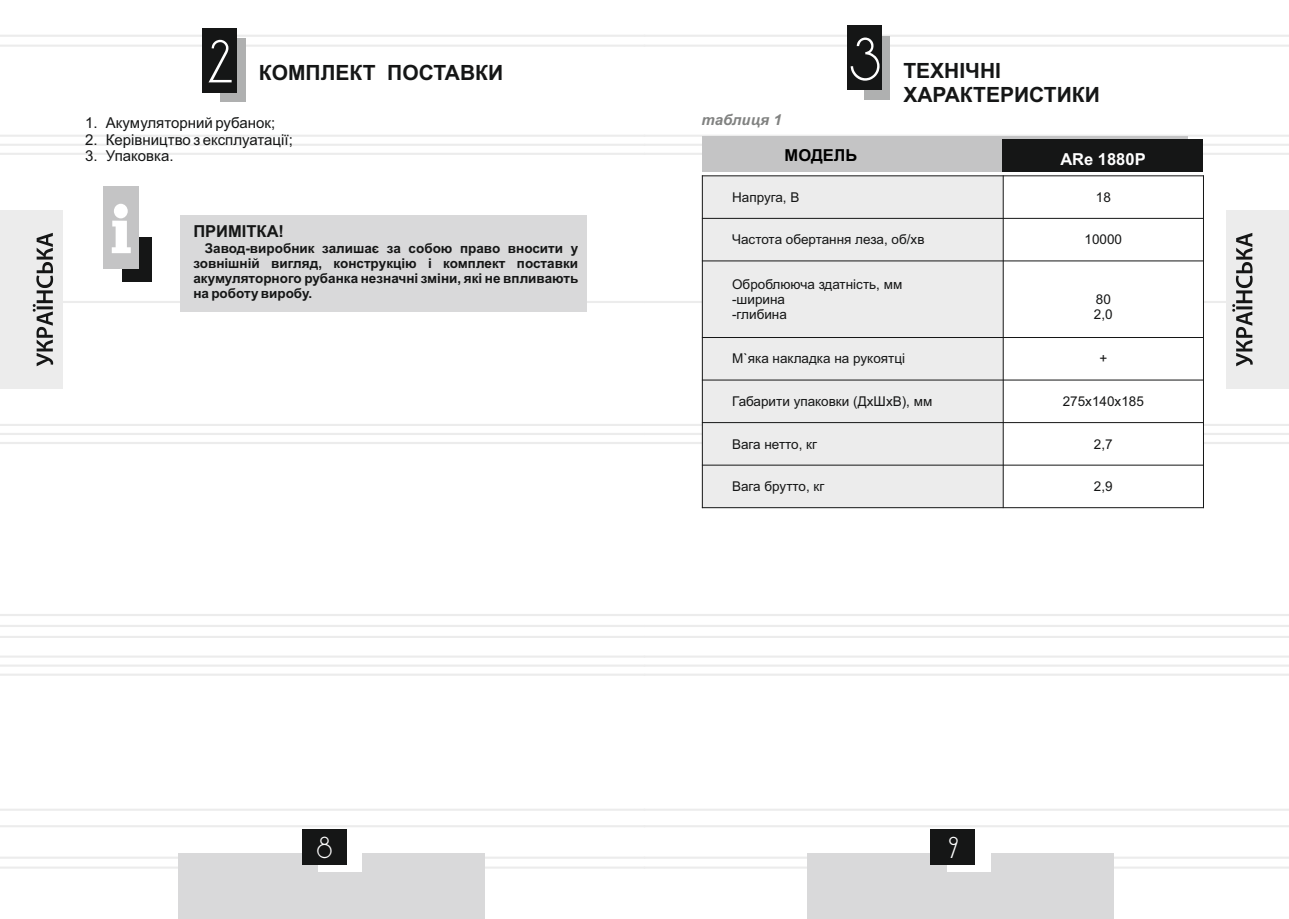
<style>
.page{position:relative;width:1289px;height:919px;background:#fff}
.page>*{position:absolute;margin:0;border:0;box-sizing:border-box;transform-origin:0 0}
.t1{font:52.5px "DS Standart Cyr";color:#fff}
.t2{font:26.25px "DS Standart Cyr";color:#fff}
.t3{font:700 21px/23.4px "Arial";color:#151616}
.t4{font:700 16.5px "Arial";color:#151616}
.t5{font:700 16.5px "Arial";color:#fff}
.t6{font:700 16.5px "Arial";color:#000}
.t7{font:15px "Arial";color:#151616}
.t8{font:italic 700 15px "Arial";color:#818281}
.t9{font:13.5px/15.1px "Arial";color:#151616}
.t10{font:700 13.5px/15.1px "Arial";color:#151616;text-align:justify}
</style>
<div class="page">
<hr style="left:644px;top:135px;width:644px;height:2px;background:#ececec">
<hr style="left:644px;top:153px;width:644px;height:2px;background:#ececec">
<hr style="left:644px;top:424px;width:644px;height:2px;background:#ececec">
<hr style="left:644px;top:442px;width:644px;height:2px;background:#ececec">
<hr style="left:644px;top:614px;width:644px;height:2px;background:#ececec">
<hr style="left:644px;top:635px;width:644px;height:3px;background:#ececec">
<hr style="left:644px;top:655px;width:644px;height:2px;background:#ececec">
<hr style="left:644px;top:673px;width:644px;height:2px;background:#ececec">
<hr style="left:644px;top:856px;width:644px;height:2px;background:#ececec">
<hr style="left:644px;top:866px;width:644px;height:2px;background:#ececec">
<hr style="left:644px;top:35px;width:644px;height:2px;background:#ececec">
<hr style="left:644px;top:45px;width:644px;height:2px;background:#ececec">
<hr style="left:644px;top:808px;width:644px;height:2px;background:#ececec">
<hr style="left:644px;top:825px;width:644px;height:2px;background:#ececec">
<hr style="left:644px;top:301px;width:644px;height:2px;background:#ececec">
<hr style="left:0;top:135px;width:644px;height:2px;background:#ececec">
<svg style="left:0;top:143px;width:1288px;height:4px"></svg>
<hr style="left:0;top:153px;width:644px;height:2px;background:#ececec">
<hr style="left:0;top:424px;width:644px;height:2px;background:#ececec">
<svg style="left:0;top:432px;width:1288px;height:4px"></svg>
<hr style="left:0;top:442px;width:644px;height:2px;background:#ececec">
<hr style="left:0;top:614px;width:644px;height:2px;background:#ececec">
<hr style="left:0;top:625px;width:1288px;height:2px;background:#ececec">
<hr style="left:0;top:635px;width:644px;height:3px;background:#ececec">
<hr style="left:0;top:655px;width:644px;height:2px;background:#ececec">
<hr style="left:0;top:664px;width:1288px;height:3px;background:#f1f1f1">
<hr style="left:0;top:673px;width:644px;height:2px;background:#ececec">
<hr style="left:0;top:856px;width:644px;height:2px;background:#ececec">
<hr style="left:0;top:866px;width:644px;height:2px;background:#ececec">
<hr style="left:0;top:35px;width:644px;height:2px;background:#ececec">
<hr style="left:0;top:45px;width:644px;height:2px;background:#ececec">
<hr style="left:0;top:808px;width:644px;height:2px;background:#ececec">
<hr style="left:0;top:825px;width:644px;height:2px;background:#ececec">
<hr style="left:0;top:301px;width:644px;height:2px;background:#ececec">
<div style="left:178px;top:853px;width:307px;height:65px;background:#d9d9da"></div>
<div style="left:318px;top:832px;width:44px;height:39px;background:#fff"></div>
<div style="left:301px;top:829px;width:45px;height:36px;background:#151616"></div>
<div style="left:0;top:210px;width:62px;height:179px;background:#ececec"></div>
<svg style="left:33px;top:233px;width:20px;height:133px"></svg>
<div style="left:807px;top:853px;width:306px;height:65px;background:#d9d9da"></div>
<div style="left:946px;top:832px;width:44px;height:39px;background:#fff"></div>
<div style="left:930px;top:829px;width:45px;height:36px;background:#151616"></div>
<div style="left:1226px;top:210px;width:62px;height:179px;background:#ececec"></div>
<svg style="left:1232px;top:233px;width:20px;height:133px"></svg>
<div style="left:220px;top:38px;width:26px;height:63px;background:#afb0b0"></div>
<div style="left:202px;top:28px;width:35px;height:64px;background:#151616"></div>
<div style="left:122px;top:237px;width:29px;height:45px;background:#151616"></div>
<div style="left:103px;top:185px;width:36px;height:83px;background:#c4c4c5"></div>
<svg style="left:112px;top:204px;width:19px;height:49px"></svg>
<div style="left:180px;top:215px;width:407px;height:97px;background:#d9d9da"></div>
<div style="left:864px;top:36px;width:26px;height:63px;background:#afb0b0"></div>
<div style="left:847px;top:26px;width:34px;height:64px;background:#151616"></div>
<div style="left:702px;top:176px;width:301px;height:42px;background:#ececec"></div>
<div style="left:702px;top:218px;width:301px;height:43px;background:#ececec"></div>
<div style="left:702px;top:261px;width:301px;height:76px;background:#ececec"></div>
<div style="left:1003px;top:261px;width:200px;height:76px;background:#fff"></div>
<div style="left:702px;top:337px;width:301px;height:43px;background:#ececec"></div>
<div style="left:702px;top:380px;width:301px;height:42px;background:#ececec"></div>
<div style="left:702px;top:422px;width:301px;height:43px;background:#ececec"></div>
<div style="left:1003px;top:422px;width:200px;height:43px;background:#fff"></div>
<div style="left:702px;top:465px;width:301px;height:42px;background:#ececec"></div>
<hr style="left:702px;top:175px;width:1px;height:333px;background:#151616">
<hr style="left:1002px;top:175px;width:1px;height:333px;background:#151616">
<hr style="left:1202px;top:175px;width:1px;height:333px;background:#151616">
<hr style="left:702px;top:507px;width:501px;height:1px;background:#151616">
<hr style="left:702px;top:464px;width:501px;height:1px;background:#151616">
<hr style="left:702px;top:422px;width:501px;height:1px;background:#151616">
<hr style="left:702px;top:379px;width:501px;height:1px;background:#151616">
<hr style="left:702px;top:337px;width:501px;height:1px;background:#151616">
<hr style="left:702px;top:260px;width:501px;height:1px;background:#151616">
<hr style="left:702px;top:218px;width:501px;height:1px;background:#151616">
<hr style="left:702px;top:175px;width:501px;height:1px;background:#151616">
<div style="left:702px;top:137px;width:485px;height:35px;background:#c4c4c5"></div>
<div style="left:1002px;top:139px;width:200px;height:33px;background:#151616"></div>
<h1 class="t1" style="left:207px;top:40px;width:27px">2</h1>
<h3 class="t3" style="left:259px;top:62px;width:246px">КОМПЛЕКТ ПОСТАВКИ</h3>
<p class="t7" style="left:85px;top:117px;width:192px">1. Акумуляторний рубанок;</p>
<p class="t7" style="left:85px;top:134px;width:209px">2. Керівництво з експлуатації;</p>
<p class="t7" style="left:85px;top:150px;width:90px">3. Упаковка.</p>
<p class="t4" style="left:193px;top:225px;width:92px">ПРИМІТКА!</p>
<p class="t10" style="left:193px;top:242px;width:386px;text-indent:11px">Завод-виробник залишає за собою право вносити у зовнішній вигляд, конструкцію і комплект поставки акумуляторного рубанка незначні зміни, які не впливають на роботу виробу.</p>
<p class="t8" style="left:701px;top:114px;width:82px">таблиця 1</p>
<h1 class="t1" style="left:849px;top:38px;width:32px">3</h1>
<h3 class="t3" style="left:903px;top:61px;width:198px">ТЕХНІЧНІ<br>ХАРАКТЕРИСТИКИ</h3>
<p class="t6" style="left:784px;top:149px;width:74px">МОДЕЛЬ</p>
<p class="t5" style="left:1060px;top:152px;width:87px">АRe 1880Р</p>
<p class="t9" style="left:732px;top:191px;width:69px">Напруга, В</p>
<p class="t9" style="left:1095px;top:191px;width:17px">18</p>
<p class="t9" style="left:732px;top:233px;width:194px">Частота обертання леза, об/хв</p>
<p class="t9" style="left:1084px;top:233px;width:39px">10000</p>
<p class="t9" style="left:732px;top:278px;width:172px">Оброблююча здатність, мм -ширина<br>-глибина</p>
<p class="t9" style="left:1093px;top:293px;width:20px">80<br>2,0</p>
<p class="t9" style="left:732px;top:352px;width:174px">М`яка накладка на рукоятці</p>
<p class="t9" style="left:1099px;top:352px;width:9px">+</p>
<p class="t9" style="left:732px;top:395px;width:202px">Габарити упаковки (ДхШхВ), мм</p>
<p class="t9" style="left:1062px;top:395px;width:83px">275х140х185</p>
<p class="t9" style="left:732px;top:437px;width:86px">Вага нетто, кг</p>
<p class="t9" style="left:1093px;top:437px;width:20px">2,7</p>
<p class="t9" style="left:732px;top:480px;width:94px">Вага брутто, кг</p>
<p class="t9" style="left:1093px;top:480px;width:20px">2,9</p>
<h2 class="t2" style="left:317px;top:836px;width:17px">8</h2>
<h2 class="t2" style="left:948px;top:836px;width:11px">9</h2>
</div>
